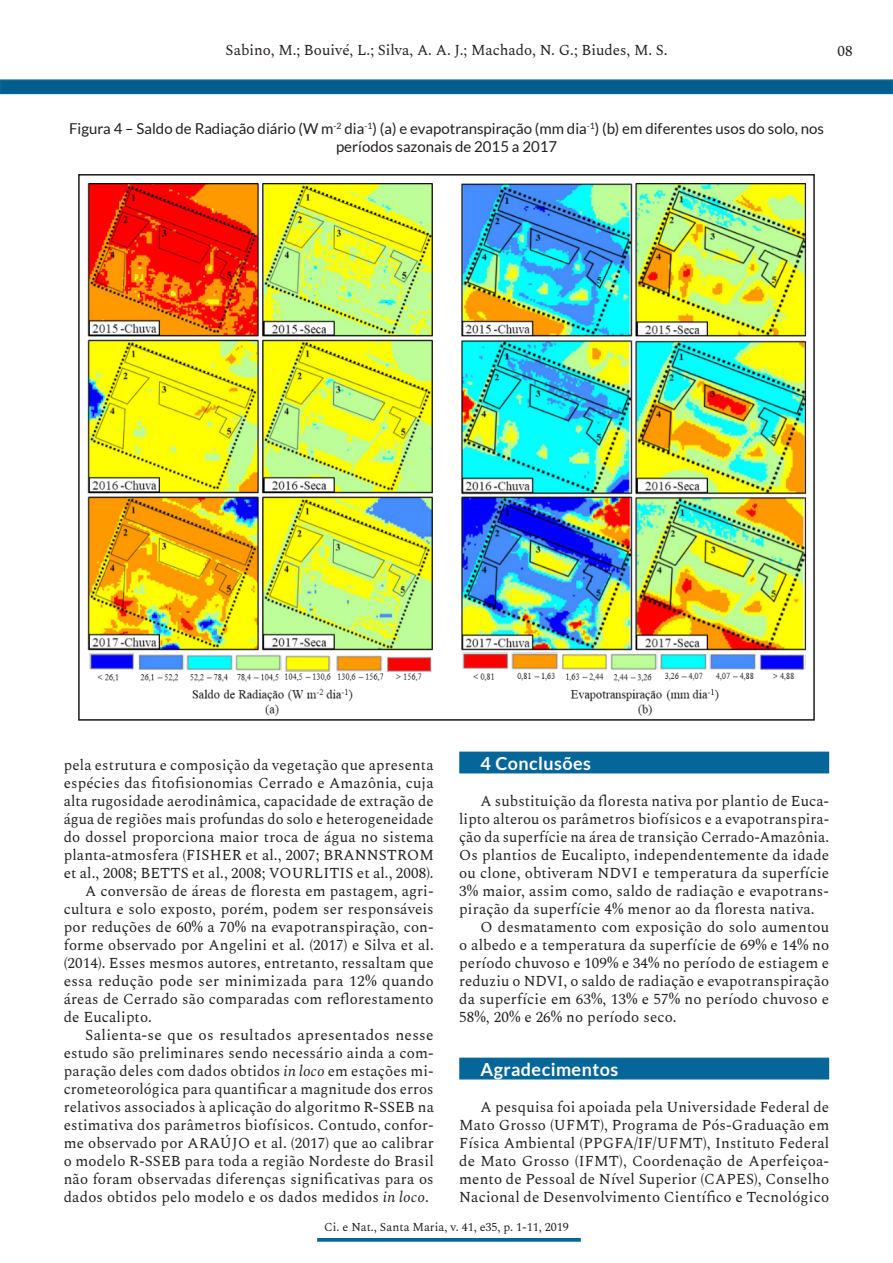
<style>
.page{position:relative;width:893px;height:1263px;background:#fff}
.page>*{position:absolute;margin:0;border:0;box-sizing:border-box;transform-origin:0 0}
._1_TItulo{font:700 18px "Lato";letter-spacing:.025em;color:#fff}
.TextoCORRIDO{font:15px/18px "Spectral";letter-spacing:.01em;color:#231f20;text-align:justify}
.TABELA_TITULO{font:15px/18px "Lato";color:#231f20;text-align:center}
.t1{font:12px "Spectral";color:#231f20}
.s1{font-style:italic}
</style>
<div class="page">
<div style="left:0;top:79px;width:893px;height:15px;background:#005e8e;border:2px solid #056699"></div>
<svg style="left:317px;top:1238px;width:264px;height:4px"></svg>
<div style="left:459px;top:752px;width:370px;height:21px;background:#056699"></div>
<div style="left:459px;top:1058px;width:370px;height:21px;background:#056699"></div>
<img style="left:87px;top:184px;width:720px;height:532px">
<p class="TextoCORRIDO" style="left:226px;top:40px;width:443px">Sabino, M.; Bouivé, L.; Silva, A. A. J.; Machado, N. G.; Biudes, M. S.</p>
<p class="TextoCORRIDO" style="left:838px;top:40px;width:16px">08</p>
<p class="TABELA_TITULO" style="left:69px;top:119px;width:756px">Figura 4 – Saldo de Radiação diário (W m<sup>-2</sup> dia<sup>-1</sup>) (a) e evapotranspiração (mm dia<sup>-1</sup>) (b) em diferentes usos do solo, nos períodos sazonais de 2015 a 2017</p>
<p class="TextoCORRIDO" style="left:64px;top:754px;width:371px">pela estrutura e composição da vegetação que apresenta espécies das fitofisionomias Cerrado e Amazônia, cuja alta rugosidade aerodinâmica, capacidade de extração de água de regiões mais profundas do solo e heterogeneidade do dossel proporciona maior troca de água no sistema planta-atmosfera (FISHER et al., 2007; BRANNSTROM et al., 2008; BETTS et al., 2008; VOURLITIS et al., 2008).</p>
<p class="TextoCORRIDO" style="left:64px;top:880px;width:372px;text-indent:21px">A conversão de áreas de floresta em pastagem, agri&shy;cultura e solo exposto, porém, podem ser responsáveis por reduções de 60% a 70% na evapotranspiração, con&shy;forme observado por Angelini et al. (2017) e Silva et al. (2014). Esses mesmos autores, entretanto, ressaltam que essa redução pode ser minimizada para 12% quando áreas de Cerrado são comparadas com reflorestamento de Eucalipto.</p>
<p class="TextoCORRIDO" style="left:64px;top:1024px;width:372px;text-indent:21px">Salienta-se que os resultados apresentados nesse estudo são preliminares sendo necessário ainda a com&shy;paração deles com dados obtidos <span class="s1">in loco</span> em estações mi&shy;crometeorológica para quantificar a magnitude dos erros relativos associados à aplicação do algoritmo R-SSEB na estimativa dos parâmetros biofísicos. Contudo, confor&shy;me observado por ARAÚJO et al. (2017) que ao calibrar o modelo R-SSEB para toda a região Nordeste do Brasil não foram observadas diferenças significativas para os dados obtidos pelo modelo e os dados medidos <span class="s1">in loco</span>.</p>
<p class="_1_TItulo" style="left:480px;top:753px;width:112px">4 Conclusões</p>
<p class="TextoCORRIDO" style="left:459px;top:790px;width:371px;text-indent:21px">A substituição da floresta nativa por plantio de Euca&shy;lipto alterou os parâmetros biofísicos e a evapotranspira&shy;ção da superfície na área de transição Cerrado-Amazônia.<br>Os plantios de Eucalipto, independentemente da idade ou clone, obtiveram NDVI e temperatura da superfície 3% maior, assim como, saldo de radiação e evapotrans&shy;piração da superfície 4% menor ao da floresta nativa.</p>
<p class="TextoCORRIDO" style="left:459px;top:916px;width:371px;text-indent:21px">O desmatamento com exposição do solo aumentou o albedo e a temperatura da superfície de 69% e 14% no período chuvoso e 109% e 34% no período de estiagem e reduziu o NDVI, o saldo de radiação e evapotranspiração da superfície em 63%, 13% e 57% no período chuvoso e 58%, 20% e 26% no período seco.</p>
<p class="_1_TItulo" style="left:480px;top:1059px;width:139px">Agradecimentos</p>
<p class="TextoCORRIDO" style="left:459px;top:1096px;width:371px;text-indent:21px">A pesquisa foi apoiada pela Universidade Federal de Mato Grosso (UFMT), Programa de Pós-Graduação em Física Ambiental (PPGFA/IF/UFMT), Instituto Federal de Mato Grosso (IFMT), Coordenação de Aperfeiçoa&shy;mento de Pessoal de Nível Superior (CAPES), Conselho Nacional de Desenvolvimento Científico e Tecnológico</p>
<p class="t1" style="left:324px;top:1218px;width:246px">Ci. e Nat., Santa Maria, v. 41, e35, p. 1-11, 2019</p>
</div>
